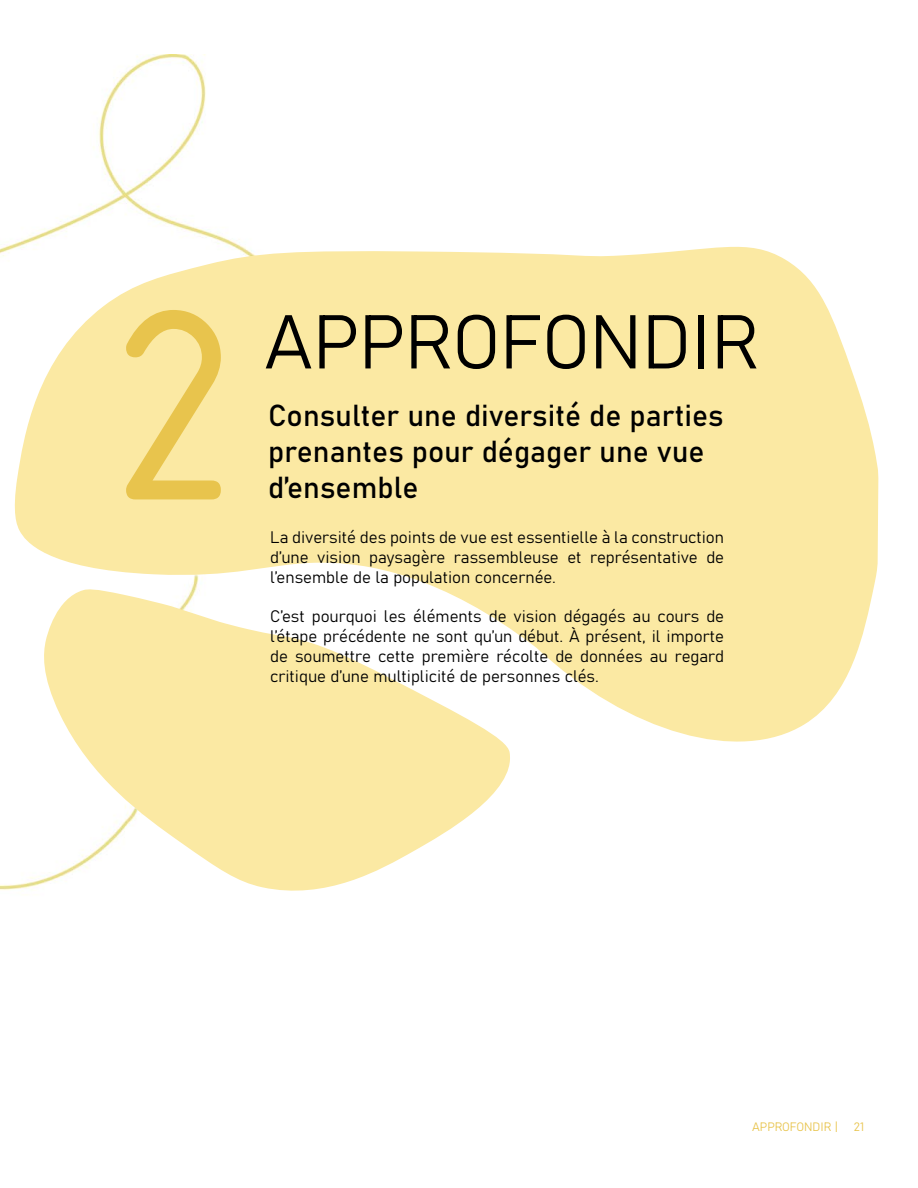
<style>
.page{position:relative;width:918px;height:1188px;background:#fff}
.page>*{position:absolute;margin:0;border:0;box-sizing:border-box;transform-origin:0 0}
.t1{font:294px "ISOCPEUR";color:#e8c44d}
.t2{font:75px "Bahnschrift";letter-spacing:-.01em;color:#000}
.t3{font:30px/36px "Bahnschrift";color:#000}
.t4{font:16.5px/19.8px "Bahnschrift";color:#000;text-align:justify}
.t5{font:12px "Bahnschrift";letter-spacing:-.01em;color:#e8c44d}
</style>
<div class="page">
<svg style="left:12px;top:237px;width:867px;height:505px;fill:#fbe9a3"></svg>
<svg style="left:41px;top:588px;width:472px;height:303px;fill:#fbe9a3"></svg>
<h1 class="t1" style="left:107px;top:215px;width:134px">2</h1>
<h2 class="t2" style="left:264px;top:285px;width:497px">APPROFONDIR</h2>
<h3 class="t3" style="left:268px;top:395px;width:457px">Consulter une diversité de parties prenantes pour dégager une vue d’ensemble</h3>
<p class="t4" style="left:270px;top:526px;width:455px">La diversité des points de vue est essentielle à la construction d’une vision paysagère rassembleuse et représentative de l’ensemble de la population concernée.</p>
<p class="t4" style="left:270px;top:606px;width:455px">C’est pourquoi les éléments de vision dégagés au cours de l’étape précédente ne sont qu’un début. À présent, il importe de soumettre cette première récolte de données au regard critique d’une multiplicité de personnes clés.</p>
<p class="t5" style="left:752px;top:1117px;width:87px">APPROFONDIR |</p>
<p class="t5" style="left:854px;top:1117px;width:12px">21</p>
</div>
